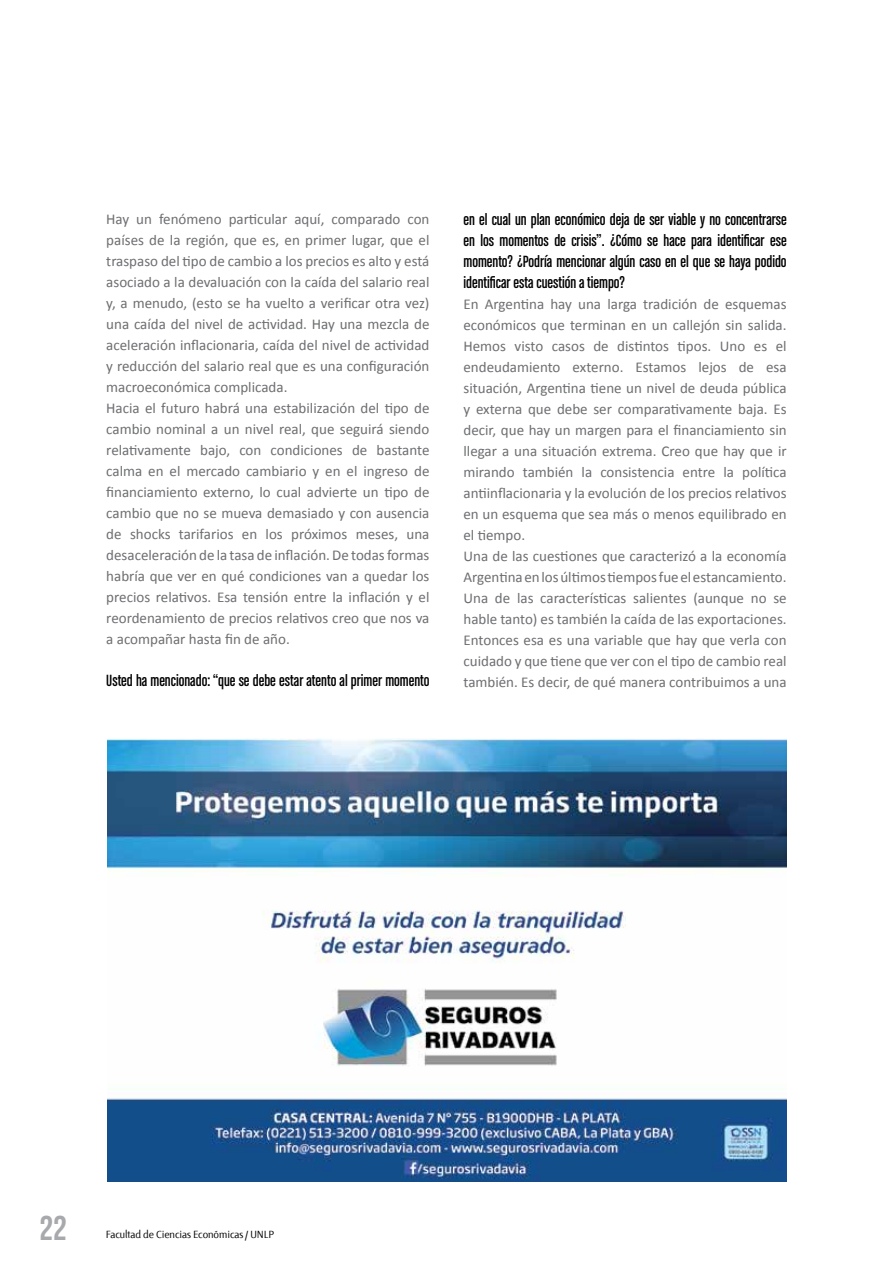
<style>
.page{position:relative;width:893px;height:1263px;background:#fff}
.page>*{position:absolute;margin:0;border:0;box-sizing:border-box;transform-origin:0 0}
.t1{font:34.5px "Bebas Neue";color:#a7a9ac}
.t2{font:17.25px/21px "Chalet Comprime Cologne Sixty";color:#000;text-align:justify}
.t3{font:15px/21px "Calibri";color:#6d6e71}
.t4{font:11.25px "Fontana Texto Kern";color:#000}
</style>
<div class="page">
<img style="left:107px;top:738px;width:680px;height:443px">
<p class="t3" style="left:106px;top:209px;width:325px">Hay un fenómeno particular aquí, comparado con países de la región, que es, en primer lugar, que el traspaso del tipo de cambio a los precios es alto y está asociado a la devaluación con la caída del salario real y, a menudo, (esto se ha vuelto a verificar otra vez) una caída del nivel de actividad. Hay una mezcla de aceleración inflacionaria, caída del nivel de actividad y reducción del salario real que es una configuración macroeconómica complicada.<br>Hacia el futuro habrá una estabilización del tipo de cambio nominal a un nivel real, que seguirá siendo relativamente bajo, con condiciones de bastante calma en el mercado cambiario y en el ingreso de financiamiento externo, lo cual advierte un tipo de cambio que no se mueva demasiado y con ausencia de shocks tarifarios en los próximos meses, una desaceleración de la tasa de inflación. De todas formas habría que ver en qué condiciones van a quedar los precios relativos. Esa tensión entre la inflación y el reordenamiento de precios relativos creo que nos va a acompañar hasta fin de año.</p>
<p class="t2" style="left:106px;top:670px;width:325px">Usted ha mencionado: “que se debe estar atento al primer momento</p>
<p class="t2" style="left:463px;top:208px;width:325px">en el cual un plan económico deja de ser viable y no concentrarse en los momentos de crisis”. ¿Cómo se hace para identificar ese momento? ¿Podría mencionar algún caso en el que se haya podido identificar esta cuestión a tiempo?</p>
<p class="t3" style="left:463px;top:293px;width:325px">En Argentina hay una larga tradición de esquemas económicos que terminan en un callejón sin salida.<br>Hemos visto casos de distintos tipos. Uno es el endeudamiento externo. Estamos lejos de esa situación, Argentina tiene un nivel de deuda pública y externa que debe ser comparativamente baja. Es decir, que hay un margen para el financiamiento sin llegar a una situación extrema. Creo que hay que ir mirando también la consistencia entre la política antiinflacionaria y la evolución de los precios relativos en un esquema que sea más o menos equilibrado en el tiempo.<br>Una de las cuestiones que caracterizó a la economía Argentina en los últimos tiempos fue el estancamiento.<br>Una de las características salientes (aunque no se hable tanto) es también la caída de las exportaciones.<br>Entonces esa es una variable que hay que verla con cuidado y que tiene que ver con el tipo de cambio real también. Es decir, de qué manera contribuimos a una</p>
<h1 class="t1" style="left:40px;top:1209px;width:29px">22</h1>
<p class="t4" style="left:106px;top:1229px;width:170px">Facultad de Ciencias Económicas / UNLP</p>
</div>
